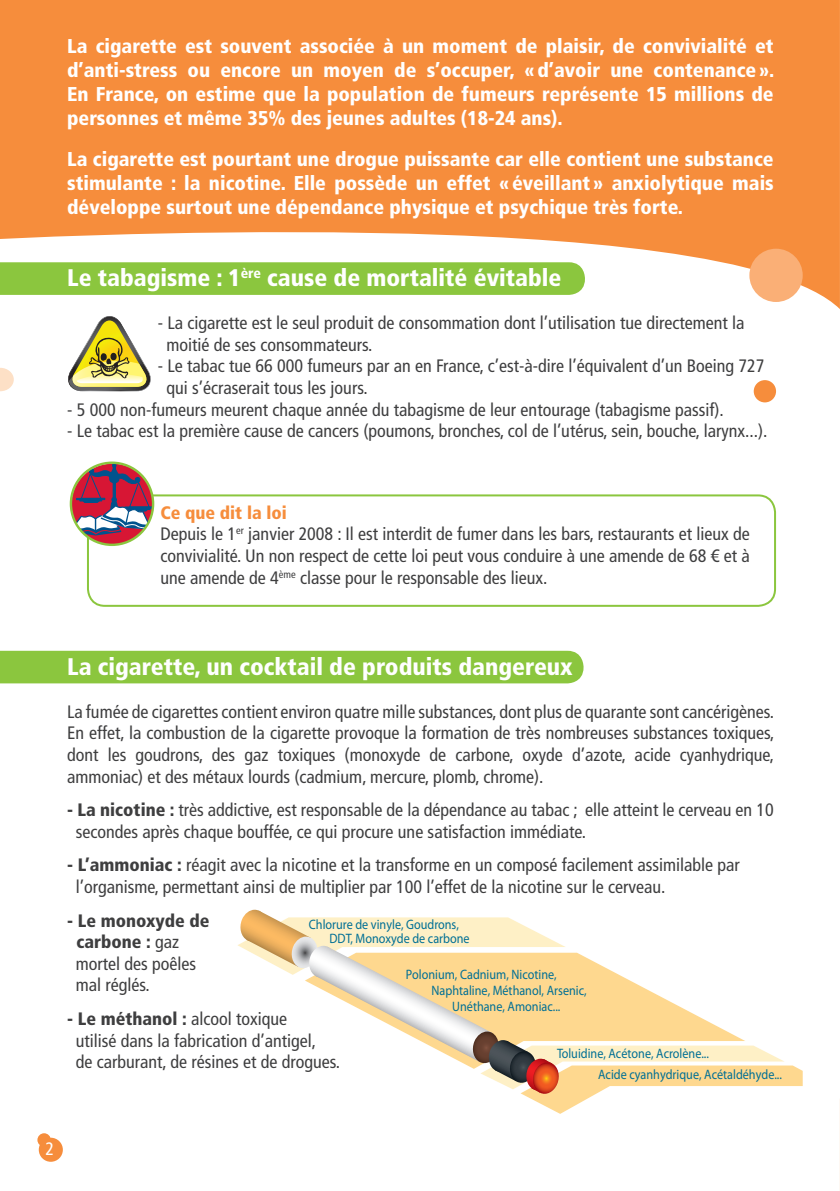
<style>
.page{position:relative;width:840px;height:1191px;background:#fff}
.page>*{position:absolute;margin:0;border:0;box-sizing:border-box;transform-origin:0 0}
.t1{font:900 condensed 24px "Frutiger LT Com";color:#fff}
.t2{font:900 condensed 20px/24px "Frutiger LT Com";color:#fff;text-align:justify}
.t3{font:condensed 18px/21.6px "Frutiger LT Com";color:#3e3e3f}
.t4{font:condensed 18px "Frutiger LT Com";color:#fff}
.t5{font:500 13.6px/13.6px "Helvetica Neue";color:#006f95;scale:.89 1}
.s1{font-weight:900;color:#f68d3c}
.s2{font-weight:900}
</style>
<div class="page">
<div style="left:37px;top:1133px;width:14px;height:13px;background:#f68d3c;border-radius:50%"></div>
<div style="left:39px;top:1137px;width:24px;height:24px;background:#f68d3c;border-radius:50%"></div>
<svg style="left:68px;top:316px;width:83px;height:75px"></svg>
<svg style="left:0;top:0;width:839px;height:308px;background:#f79d57"></svg>
<div style="left:0;top:651px;width:583px;height:32px;background:#8bc63e"></div>
<div style="left:0;top:262px;width:584px;height:33px;background:#8bc63e"></div>
<div style="left:749px;top:249px;width:53px;height:53px;background:#faaf76;border-radius:50%"></div>
<div style="left:753px;top:380px;width:22px;height:22px;background:#f68d3c;border-radius:50%"></div>
<svg style="left:0;top:368px;width:14px;height:23px"></svg>
<svg style="left:839px;top:1099px;width:1px;height:92px"></svg>
<div style="left:87px;top:494px;width:688px;height:113px;border:2px solid #8bc63e;border-radius:17px"></div>
<svg style="left:71px;top:464px;width:82px;height:80px"></svg>
<svg style="left:71px;top:464px;width:82px;height:71px"></svg>
<div style="left:70px;top:461px;width:84px;height:85px;border:2px solid #8bc63e;border-radius:50%"></div>
<svg style="left:238px;top:909px;width:564px;height:204px"></svg>
<p class="t2" style="left:67px;top:34px;width:708px">La cigarette est souvent associée à un moment de plaisir, de convivialité et d’anti-stress ou encore un moyen de s’occuper, «d’avoir une contenance».<br>En France, on estime que la population de fumeurs représente 15 millions de personnes et même 35% des jeunes adultes (18-24 ans).</p>
<p class="t2" style="left:67px;top:147px;width:707px">La cigarette est pourtant une drogue puissante car elle contient une substance stimulante : la nicotine. Elle possède un effet «éveillant» anxiolytique mais développe surtout une dépendance physique et psychique très forte.</p>
<h1 class="t1" style="left:67px;top:263px;width:495px">Le tabagisme : 1<sup>ère</sup> cause de mortalité évitable</h1>
<p class="t3" style="left:166px;top:312px;width:579px;text-indent:-9px">- La cigarette est le seul produit de consommation dont l’utilisation tue directement la moitié de ses consommateurs.</p>
<p class="t3" style="left:166px;top:355px;width:599px;text-indent:-9px">- Le tabac tue 66 000 fumeurs par an en France, c’est-à-dire l’équivalent d’un Boeing 727 qui s’écraserait tous les jours.</p>
<p class="t3" style="left:67px;top:399px;width:657px">- 5 000 non-fumeurs meurent chaque année du tabagisme de leur entourage (tabagisme passif).</p>
<p class="t3" style="left:67px;top:420px;width:701px">- Le tabac est la première cause de cancers (poumons, bronches, col de l’utérus, sein, bouche, larynx...).</p>
<p class="t3" style="left:160px;top:502px;width:590px"><span class="s1">Ce que dit la loi<br></span>Depuis le 1<sup>er</sup> janvier 2008 : Il est interdit de fumer dans les bars, restaurants et lieux de convivialité. Un non respect de cette loi peut vous conduire à une amende de 68 € et à une amende de 4<sup>ème</sup> classe pour le responsable des lieux.</p>
<h1 class="t1" style="left:67px;top:651px;width:507px">La cigarette, un cocktail de produits dangereux</h1>
<p class="t3" style="left:67px;top:701px;width:708px;text-align:justify">La fumée de cigarettes contient environ quatre mille substances, dont plus de quarante sont cancérigènes.<br>En effet, la combustion de la cigarette provoque la formation de très nombreuses substances toxiques, dont les goudrons, des gaz toxiques (monoxyde de carbone, oxyde d’azote, acide cyanhydrique, ammoniac) et des métaux lourds (cadmium, mercure, plomb, chrome).</p>
<p class="t3" style="left:76px;top:799px;width:699px;text-indent:-9px"><span class="s2">- La nicotine :</span> très addictive, est responsable de la dépendance au tabac ; elle atteint le cerveau en 10 secondes après chaque bouffée, ce qui procure une satisfaction immédiate.</p>
<p class="t3" style="left:76px;top:854px;width:665px;text-indent:-9px"><span class="s2">- L’ammoniac :</span> réagit avec la nicotine et la transforme en un composé facilement assimilable par l’organisme, permettant ainsi de multiplier par 100 l’effet de la nicotine sur le cerveau.</p>
<p class="t3" style="left:76px;top:909px;width:135px;text-indent:-9px"><span class="s2">- Le monoxyde de carbone :</span> gaz mortel des poêles mal réglés.</p>
<p class="t3" style="left:76px;top:1008px;width:266px;text-indent:-9px"><span class="s2">- Le méthanol :</span> alcool toxique<br>utilisé dans la fabrication d’antigel,<br>de carburant, de résines et de drogues.</p>
<p class="t5" style="left:329px;top:917px;width:159px;text-indent:-21px">Chlorure de vinyle, Goudrons,<br>DDT, Monoxyde de carbone</p>
<p class="t5" style="left:405px;top:967px;width:171px">Polonium, Cadnium, Nicotine,</p>
<p class="t5" style="left:431px;top:983px;width:176px">Naphtaline, Méthanol, Arsenic,</p>
<p class="t5" style="left:452px;top:999px;width:123px">Unéthane, Amoniac...</p>
<p class="t5" style="left:597px;top:1042px;width:208px;line-height:21px;text-indent:-41px">Toluidine, Acétone, Acrolène...<br>Acide cyanhydrique, Acétaldéhyde...</p>
<p class="t4" style="left:45px;top:1138px;width:10px">2</p>
</div>
